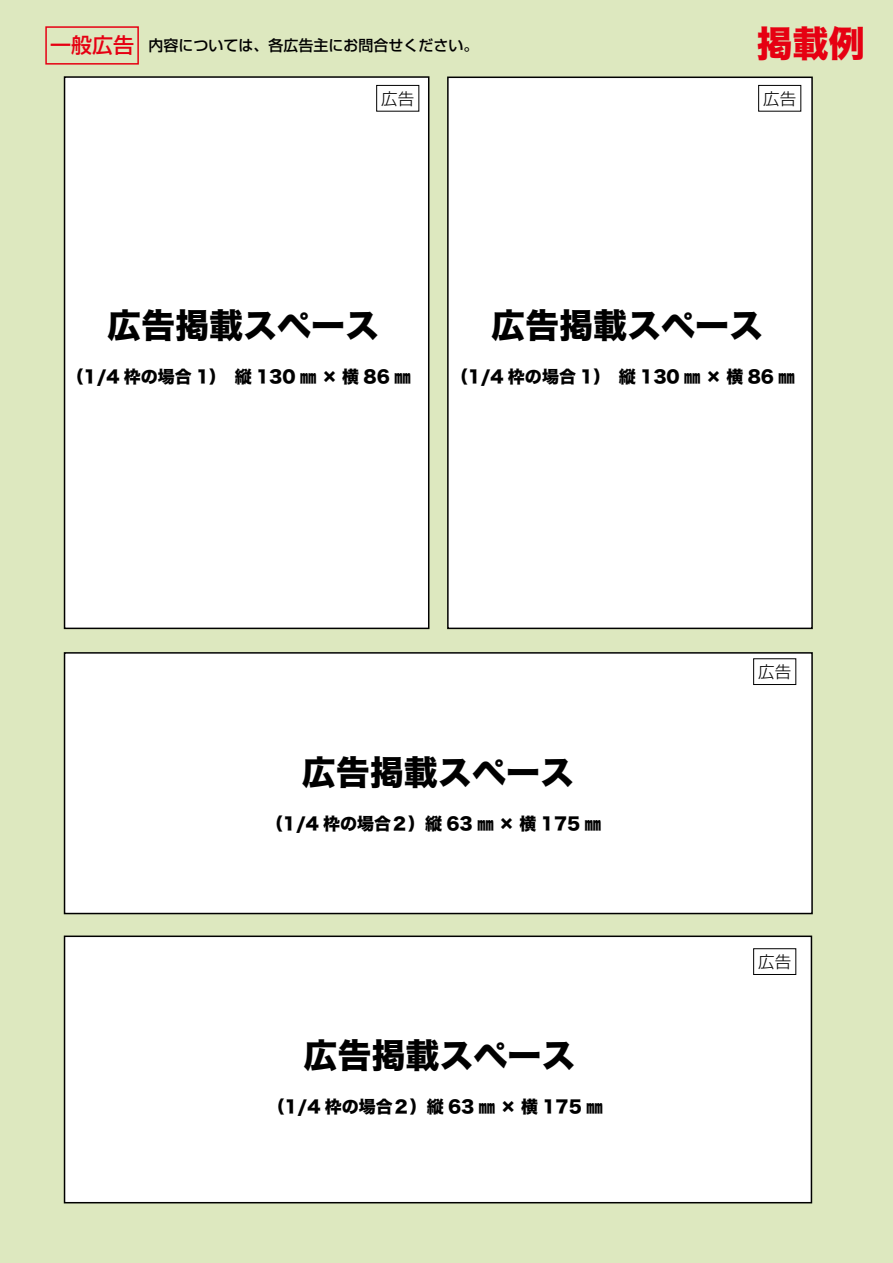
<style>
.page{position:relative;width:893px;height:1263px;background:#dde8bf}
.page>*{position:absolute;margin:0;border:0;box-sizing:border-box;transform-origin:0 0}
.t1{font:36.15px "Hira Kaku Std N W8";color:#e60012}
.t2{font:34.05px "Hira Kaku Std N W8";color:#000}
.t3{font:500 21px "Shin Go Pro";color:#e60012}
.t4{font:16.95px "Hira Kaku Std N W8";color:#000}
.t5{font:300 16.5px "Shin Go Pro";letter-spacing:-.005em;color:#000}
.t6{font:500 15px "Shin Go Pro";color:#000}
</style>
<div class="page">
<div style="left:45px;top:26px;width:94px;height:39px;border:2px solid #e60012"></div>
<div style="left:64px;top:76px;width:365px;height:553px;background:#fff;border:2px solid #000"></div>
<div style="left:447px;top:77px;width:366px;height:552px;background:#fff;border:2px solid #000"></div>
<div style="left:376px;top:85px;width:43px;height:27px;border:1px solid #000"></div>
<div style="left:758px;top:85px;width:43px;height:27px;border:1px solid #000"></div>
<div style="left:64px;top:652px;width:749px;height:262px;background:#fff;border:2px solid #000"></div>
<div style="left:64px;top:935px;width:748px;height:268px;background:#fff;border:2px solid #000"></div>
<div style="left:753px;top:658px;width:43px;height:27px;border:1px solid #000"></div>
<div style="left:753px;top:948px;width:43px;height:27px;border:1px solid #000"></div>
<p class="t3" style="left:50px;top:28px;width:85px">一般広告</p>
<p class="t6" style="left:149px;top:33px;width:332px">内容については、各広告主にお問合せください。</p>
<p class="t5" style="left:381px;top:85px;width:34px">広告</p>
<h1 class="t1" style="left:756px;top:24px;width:110px">掲載例</h1>
<p class="t5" style="left:763px;top:85px;width:34px">広告</p>
<h2 class="t2" style="left:107px;top:307px;width:274px">広告掲載スペース</h2>
<p class="t4" style="left:67px;top:367px;width:346px">（1/4 枠の場合 1）　縦 130 ㎜ × 横 86 ㎜</p>
<h2 class="t2" style="left:491px;top:307px;width:274px">広告掲載スペース</h2>
<p class="t4" style="left:451px;top:367px;width:346px">（1/4 枠の場合 1）　縦 130 ㎜ × 横 86 ㎜</p>
<p class="t5" style="left:758px;top:658px;width:34px">広告</p>
<h2 class="t2" style="left:302px;top:754px;width:274px">広告掲載スペース</h2>
<p class="t4" style="left:266px;top:814px;width:337px">（1/4 枠の場合２）縦 63 ㎜ × 横 175 ㎜</p>
<h2 class="t2" style="left:303px;top:1036px;width:274px">広告掲載スペース</h2>
<p class="t4" style="left:267px;top:1097px;width:337px">（1/4 枠の場合２）縦 63 ㎜ × 横 175 ㎜</p>
<p class="t5" style="left:758px;top:948px;width:34px">広告</p>
</div>
